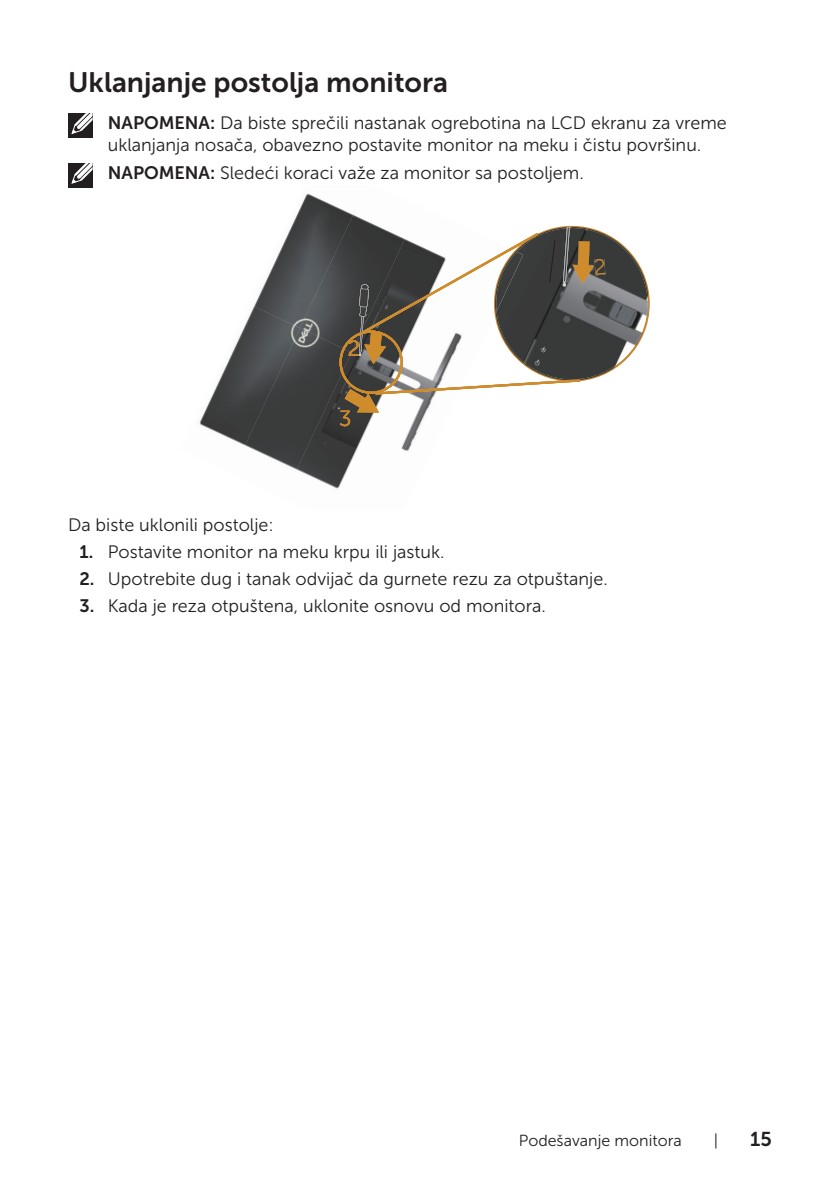
<style>
.page{position:relative;width:840px;height:1191px;background:#fff}
.page>*{position:absolute;margin:0;border:0;box-sizing:border-box;transform-origin:0 0}
.Head_2{font:28px "Museo Sans For Dell 700";color:#231f20}
.t1{font:21.8px "Museo Sans For Dell 300";color:#c78830}
.t2{font:20px "Museo Sans For Dell 700";color:#231f20}
.text{font:18px/21.6px "Museo Sans For Dell 300";color:#231f20}
.t3{font:16px "Museo Sans For Dell 300";color:#231f20}
.s1{font-family:"Museo Sans For Dell 700"}
</style>
<div class="page">
<div style="left:68px;top:113px;width:24px;height:24px;background:#231f20"></div>
<svg style="left:71px;top:113px;width:22px;height:22px"></svg>
<div style="left:68px;top:163px;width:24px;height:24px;background:#231f20"></div>
<svg style="left:71px;top:163px;width:22px;height:22px"></svg>
<img style="left:199px;top:319px;width:49px;height:120px">
<img style="left:248px;top:208px;width:52px;height:120px">
<img style="left:231px;top:328px;width:69px;height:135px">
<img style="left:300px;top:193px;width:51px;height:159px">
<img style="left:283px;top:352px;width:57px;height:137px">
<img style="left:351px;top:214px;width:26px;height:12px">
<img style="left:340px;top:412px;width:87px;height:74px">
<svg style="left:339px;top:226px;width:310px;height:186px"></svg>
<p class="Head_2" style="left:68px;top:67px;width:381px">Uklanjanje postolja monitora</p>
<p class="text" style="left:108px;top:112px;width:620px"><span class="s1">NAPOMENA:</span> Da biste sprečili nastanak ogrebotina na LCD ekranu za vreme uklanjanja nosača, obavezno postavite monitor na meku i čistu površinu.</p>
<p class="text" style="left:108px;top:162px;width:477px"><span class="s1">NAPOMENA:</span> Sledeći koraci važe za monitor sa postoljem.</p>
<p class="t1" style="left:347px;top:337px;width:14px">2</p>
<p class="t1" style="left:339px;top:406px;width:14px">3</p>
<p class="text" style="left:68px;top:513px;width:207px">Da biste uklonili postolje:</p>
<p class="text" style="left:79px;top:541px;width:366px"><span class="s1">1.</span> Postavite monitor na meku krpu ili jastuk.</p>
<p class="text" style="left:79px;top:568px;width:529px"><span class="s1">2.</span> Upotrebite dug i tanak odvijač da gurnete rezu za otpuštanje.</p>
<p class="text" style="left:79px;top:595px;width:468px"><span class="s1">3.</span> Kada je reza otpuštena, uklonite osnovu od monitora.</p>
<p class="t3" style="left:518px;top:1131px;width:164px">Podešavanje monitora</p>
<p class="t3" style="left:713px;top:1131px;width:6px">|</p>
<p class="t2" style="left:749px;top:1127px;width:23px">15</p>
</div>
